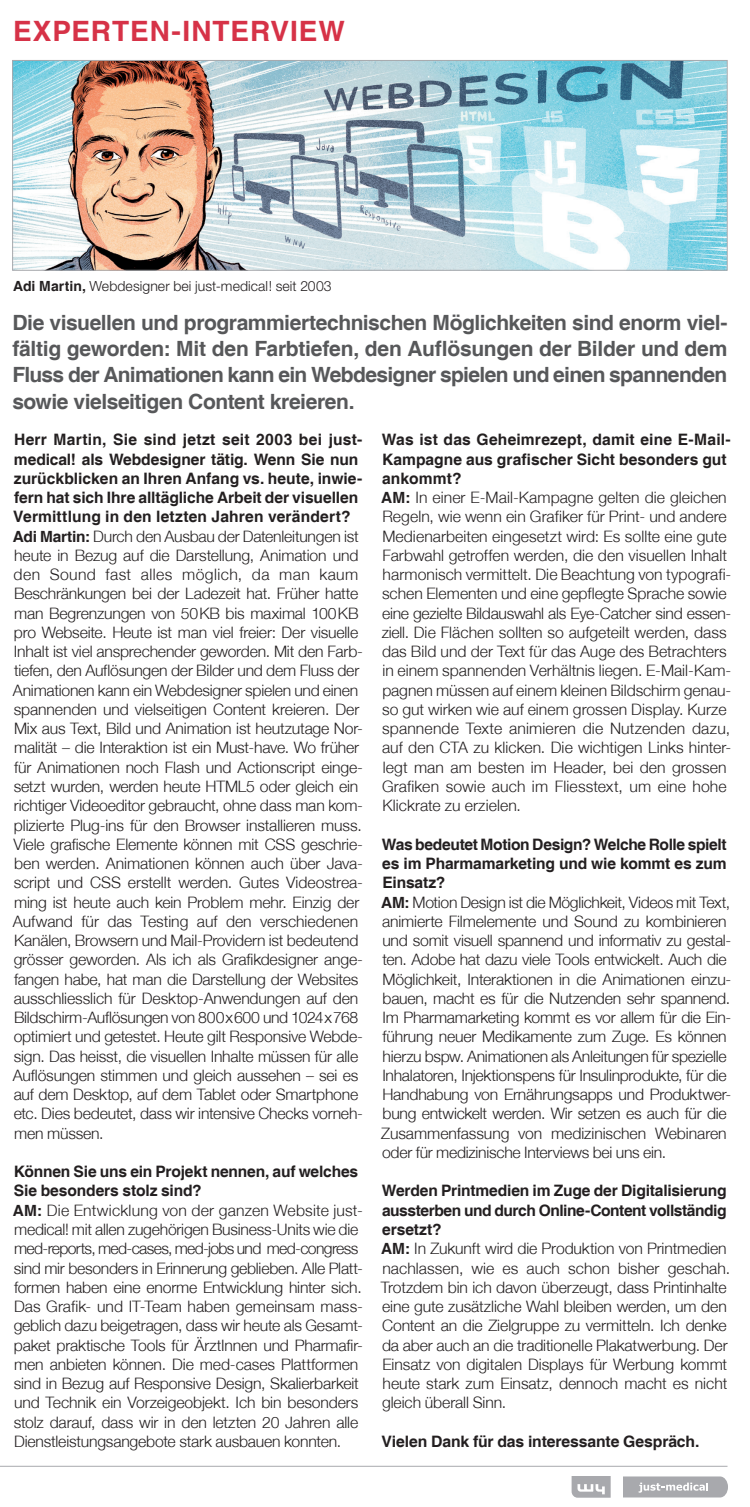
<style>
.page{position:relative;width:750px;height:1507px;background:#fff}
.page>*{position:absolute;margin:0;border:0;box-sizing:border-box;transform-origin:0 0}
.t1{font:700 28px "Helvetica";letter-spacing:.03em;color:#d63247}
.t2{font:700 21px/26.2px "Helvetica";letter-spacing:-.025em;color:#57585a;text-align:justify}
.t3{font:300 15.75px/19.2px "Helvetica Neue";letter-spacing:-.01em;color:#231f20}
.t4{font:700 15.75px/19.2px "Helvetica";letter-spacing:-.005em;color:#231f20}
.t5{font:300 14px "Helvetica Neue CE";letter-spacing:.005em;color:#231f20}
.s1{font-family:"Helvetica";font-weight:700}
.s2{font-family:"Helvetica";font-weight:700;font-size:15.4px}
</style>
<div class="page">
<hr style="left:0;top:1465px;width:727px;height:1px;background:#a8a9ad">
<svg style="left:571px;top:1476px;width:156px;height:21px"></svg>
<img style="left:14px;top:62px;width:711px;height:206px">
<div style="left:12px;top:60px;width:715px;height:210px;border:1px solid #a8a9ad"></div>
<h1 class="t1" style="left:13px;top:14px;width:333px">EXPERTEN-INTERVIEW</h1>
<p class="t5" style="left:13px;top:278px;width:320px"><span class="s1">Adi Martin,</span> Webdesigner bei just-medical! seit 2003</p>
<p class="t2" style="left:12px;top:310px;width:716px">Die visuellen und programmiertechnischen Möglichkeiten sind enorm viel&shy;fältig geworden: Mit den Farbtiefen, den Auflösungen der Bilder und dem Fluss der Animationen kann ein Webdesigner spielen und einen spannenden sowie vielseitigen Content kreieren.</p>
<p class="t4" style="left:13px;top:431px;width:350px">Herr Martin, Sie sind jetzt seit 2003 bei just&shy;medical! als Webdesigner tätig. Wenn Sie nun zurückblicken an Ihren Anfang vs. heute, inwie&shy;fern hat sich Ihre alltägliche Arbeit der visuellen Vermittlung in den letzten Jahren verändert?</p>
<p class="t3" style="left:13px;top:526px;width:351px"><span class="s2">Adi Martin:</span> Durch den Ausbau der Datenleitungen ist heute in Bezug auf die Darstellung, Animation und den Sound fast alles möglich, da man kaum Beschränkungen bei der Ladezeit hat. Früher hatte man Begrenzungen von 50KB bis maximal 100KB pro Webseite. Heute ist man viel freier: Der visuelle Inhalt ist viel ansprechender geworden. Mit den Farb&shy;tiefen, den Auflösungen der Bilder und dem Fluss der Animationen kann ein Webdesigner spielen und einen spannenden und vielseitigen Content kreieren. Der Mix aus Text, Bild und Animation ist heutzutage Nor&shy;malität – die Interaktion ist ein Must-have. Wo früher für Animationen noch Flash und Actionscript einge&shy;setzt wurden, werden heute HTML5 oder gleich ein richtiger Videoeditor gebraucht, ohne dass man kom&shy;plizierte Plug-ins für den Browser installieren muss.<br>Viele grafische Elemente können mit CSS geschrie&shy;ben werden. Animationen können auch über Java&shy;script und CSS erstellt werden. Gutes Videostrea&shy;ming ist heute auch kein Problem mehr. Einzig der Aufwand für das Testing auf den verschiedenen Kanälen, Browsern und Mail-Providern ist bedeutend grösser geworden. Als ich als Grafikdesigner ange&shy;fangen habe, hat man die Darstellung der Websites ausschliesslich für Desktop-Anwendungen auf den Bildschirm-Auflösungen von 800x600 und 1024x768 optimiert und getestet. Heute gilt Responsive Webde&shy;sign. Das heisst, die visuellen Inhalte müssen für alle Auflösungen stimmen und gleich aussehen – sei es auf dem Desktop, auf dem Tablet oder Smartphone etc. Dies bedeutet, dass wir intensive Checks vorneh&shy;men müssen.</p>
<p class="t4" style="left:14px;top:1162px;width:346px">Können Sie uns ein Projekt nennen, auf welches<br>Sie besonders stolz sind?</p>
<p class="t3" style="left:13px;top:1200px;width:351px"><span class="s2">AM:</span> Die Entwicklung von der ganzen Website just&shy;medical! mit allen zugehörigen Business-Units wie die med-reports, med-cases, med-jobs und med-congress sind mir besonders in Erinnerung geblieben. Alle Platt&shy;formen haben eine enorme Entwicklung hinter sich.<br>Das Grafik- und IT-Team haben gemeinsam mass&shy;geblich dazu beigetragen, dass wir heute als Gesamt&shy;paket praktische Tools für ÄrztInnen und Pharmafir&shy;men anbieten können. Die med-cases Plattformen sind in Bezug auf Responsive Design, Skalierbarkeit und Technik ein Vorzeigeobjekt. Ich bin besonders stolz darauf, dass wir in den letzten 20 Jahren alle Dienstleistungsangebote stark ausbauen konnten.</p>
<p class="t4" style="left:381px;top:431px;width:350px">Was ist das Geheimrezept, damit eine E-Mail-<br>Kampagne aus grafischer Sicht besonders gut ankommt?</p>
<p class="t3" style="left:381px;top:487px;width:351px"><span class="s2">AM:</span> In einer E-Mail-Kampagne gelten die gleichen Regeln, wie wenn ein Grafiker für Print- und andere Medienarbeiten eingesetzt wird: Es sollte eine gute Farbwahl getroffen werden, die den visuellen Inhalt harmonisch vermittelt. Die Beachtung von typografi&shy;schen Elementen und eine gepflegte Sprache sowie eine gezielte Bildauswahl als Eye-Catcher sind essen&shy;ziell. Die Flächen sollten so aufgeteilt werden, dass das Bild und der Text für das Auge des Betrachters in einem spannenden Verhältnis liegen. E-Mail-Kam&shy;pagnen müssen auf einem kleinen Bildschirm genau&shy;so gut wirken wie auf einem grossen Display. Kurze spannende Texte animieren die Nutzenden dazu, auf den CTA zu klicken. Die wichtigen Links hinter&shy;legt man am besten im Header, bei den grossen Grafiken sowie auch im Fliesstext, um eine hohe Klickrate zu erzielen.</p>
<p class="t4" style="left:381px;top:835px;width:346px;text-align:justify">Was bedeutet Motion Design? Welche Rolle spielt es im Pharmamarketing und wie kommt es zum Einsatz?</p>
<p class="t3" style="left:381px;top:892px;width:351px"><span class="s2">AM:</span> Motion Design ist die Möglichkeit, Videos mit Text, animierte Filmelemente und Sound zu kombinieren und somit visuell spannend und informativ zu gestal&shy;ten. Adobe hat dazu viele Tools entwickelt. Auch die Möglichkeit, Interaktionen in die Animationen einzu&shy;bauen, macht es für die Nutzenden sehr spannend.<br>Im Pharmamarketing kommt es vor allem für die Ein&shy;führung neuer Medikamente zum Zuge. Es können hierzu bspw. Animationen als Anleitungen für spezielle Inhalatoren, Injektionspens für Insulinprodukte, für die Handhabung von Ernährungsapps und Produktwer&shy;bung entwickelt werden. Wir setzen es auch für die Zusammenfassung von medizinischen Webinaren oder für medizinische Interviews bei uns ein.</p>
<p class="t4" style="left:381px;top:1182px;width:346px;text-align:justify">Werden Printmedien im Zuge der Digitalisierung aussterben und durch Online-Content vollständig ersetzt?</p>
<p class="t3" style="left:380px;top:1238px;width:350px"><span class="s2">AM:</span> In Zukunft wird die Produktion von Printmedien nachlassen, wie es auch schon bisher geschah.<br>Trotzdem bin ich davon überzeugt, dass Printinhalte eine gute zusätzliche Wahl bleiben werden, um den Content an die Zielgruppe zu vermitteln. Ich denke da aber auch an die traditionelle Plakatwerbung. Der Einsatz von digitalen Displays für Werbung kommt heute stark zum Einsatz, dennoch macht es nicht gleich überall Sinn.</p>
<p class="t4" style="left:381px;top:1432px;width:319px">Vielen Dank für das interessante Gespräch.</p>
</div>
